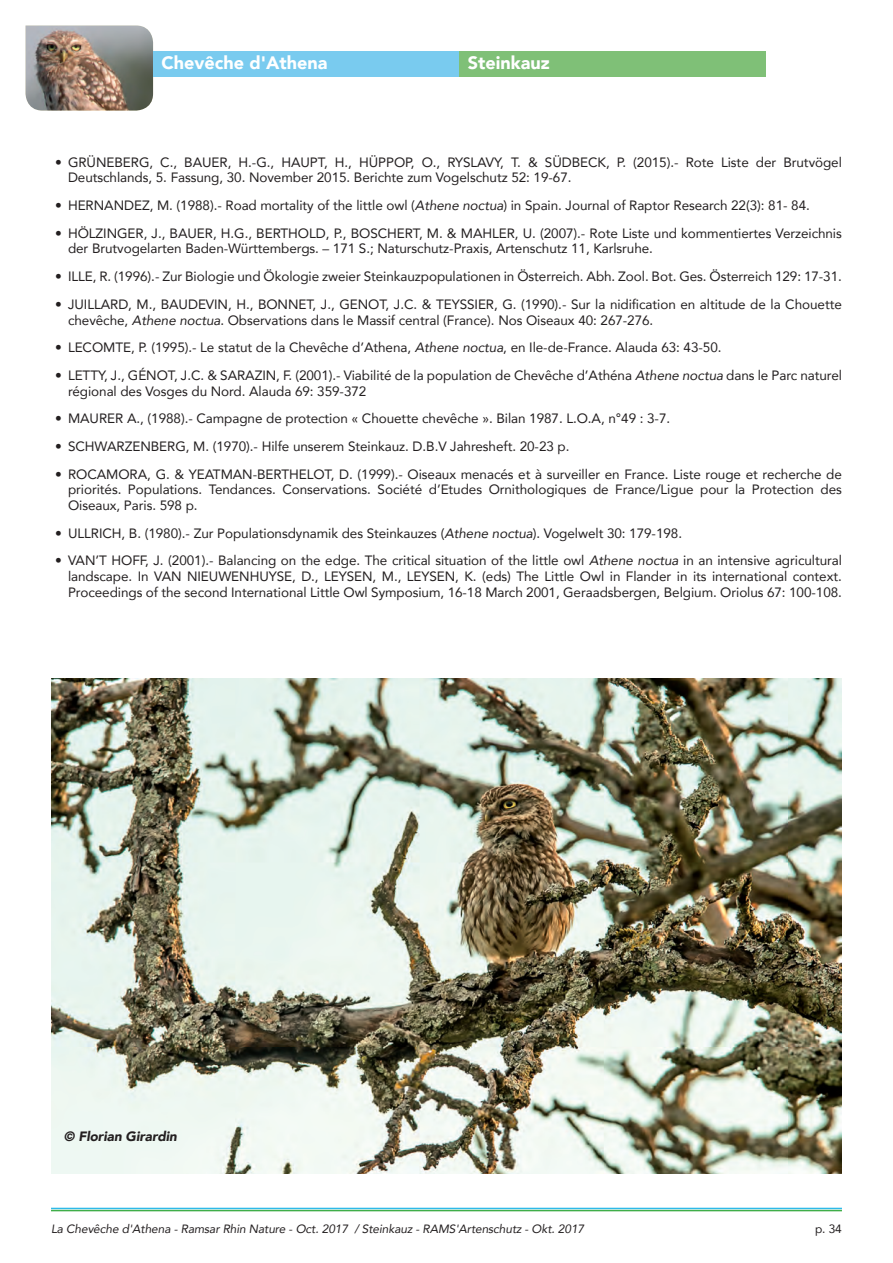
<style>
.page{position:relative;width:893px;height:1263px;background:#fff}
.page>*{position:absolute;margin:0;border:0;box-sizing:border-box;transform-origin:0 0}
.t1{font:900 18px "Avenir";color:#fff}
.t2{font:13.5px/15.8px "Avenir";letter-spacing:-.005em;color:#231f20}
.t3{font:italic 900 13.5px "Avenir";letter-spacing:-.005em;color:#231f20}
.t4{font:italic 12px "Avenir";letter-spacing:-.01em;color:#231f20}
.t5{font:12px "Avenir";color:#231f20}
.s1{font-style:italic}
</style>
<div class="page">
<img style="left:26px;top:26px;width:127px;height:85px">
<div style="left:153px;top:51px;width:306px;height:26px;background:#79cbef"></div>
<div style="left:459px;top:51px;width:306px;height:26px;background:#7fc077"></div>
<hr style="left:51px;top:1208px;width:791px;height:1px;background:#2ebae9">
<hr style="left:51px;top:1210px;width:791px;height:1px;background:#40ae49">
<img style="left:51px;top:678px;width:791px;height:496px">
<h1 class="t1" style="left:162px;top:47px;width:167px">Chevêche d'Athena</h1>
<h1 class="t1" style="left:468px;top:47px;width:84px">Steinkauz</h1>
<p class="t2" style="left:68px;top:154px;width:775px;text-indent:-13px">• GRÜNEBERG, C., BAUER, H.-G., HAUPT, H., HÜPPOP, O., RYSLAVY, T. &amp; SÜDBECK, P. (2015).- Rote Liste der Brutvögel<br>Deutschlands, 5. Fassung, 30. November 2015. Berichte zum Vogelschutz 52: 19-67.</p>
<p class="t2" style="left:55px;top:197px;width:756px">• HERNANDEZ, M. (1988).- Road mortality of the little owl (<span class="s1">Athene noctua</span>) in Spain. Journal of Raptor Research 22(3): 81- 84.</p>
<p class="t2" style="left:68px;top:225px;width:775px;text-indent:-13px">• HÖLZINGER, J., BAUER, H.G., BERTHOLD, P., BOSCHERT, M. &amp; MAHLER, U. (2007).- Rote Liste und kommentiertes Verzeichnis der Brutvogelarten Baden-Württembergs. – 171 S.; Naturschutz-Praxis, Artenschutz 11, Karlsruhe.</p>
<p class="t2" style="left:55px;top:268px;width:788px">• ILLE, R. (1996).- Zur Biologie und Ökologie zweier Steinkauzpopulationen in Österreich. Abh. Zool. Bot. Ges. Österreich 129: 17-31.</p>
<p class="t2" style="left:68px;top:296px;width:775px;text-indent:-13px">• JUILLARD, M., BAUDEVIN, H., BONNET, J., GENOT, J.C. &amp; TEYSSIER, G. (1990).- Sur la nidification en altitude de la Chouette chevêche, <span class="s1">Athene noctua</span>. Observations dans le Massif central (France). Nos Oiseaux 40: 267-276.</p>
<p class="t2" style="left:55px;top:339px;width:668px">• LECOMTE, P. (1995).- Le statut de la Chevêche d’Athena, <span class="s1">Athene noctua</span>, en Ile-de-France. Alauda 63: 43-50.</p>
<p class="t2" style="left:68px;top:367px;width:775px;text-indent:-13px">• LETTY, J., GÉNOT, J.C. &amp; SARAZIN, F. (2001).- Viabilité de la population de Chevêche d’Athéna <span class="s1">Athene noctua</span> dans le Parc naturel régional des Vosges du Nord. Alauda 69: 359-372</p>
<p class="t2" style="left:55px;top:410px;width:616px">• MAURER A., (1988).- Campagne de protection « Chouette chevêche ». Bilan 1987. L.O.A, n°49 : 3-7.</p>
<p class="t2" style="left:55px;top:438px;width:516px">• SCHWARZENBERG, M. (1970).- Hilfe unserem Steinkauz. D.B.V Jahresheft. 20-23 p.</p>
<p class="t2" style="left:68px;top:466px;width:775px;text-align:justify;text-indent:-13px">• ROCAMORA, G. &amp; YEATMAN-BERTHELOT, D. (1999).- Oiseaux menacés et à surveiller en France. Liste rouge et recherche de priorités. Populations. Tendances. Conservations. Société d’Etudes Ornithologiques de France/Ligue pour la Protection des Oiseaux, Paris. 598 p.</p>
<p class="t2" style="left:55px;top:525px;width:628px">• ULLRICH, B. (1980).- Zur Populationsdynamik des Steinkauzes (<span class="s1">Athene noctua</span>). Vogelwelt 30: 179-198.</p>
<p class="t2" style="left:68px;top:552px;width:775px;text-align:justify;text-indent:-13px">• VAN’T HOFF, J. (2001).- Balancing on the edge. The critical situation of the little owl <span class="s1">Athene noctua</span> in an intensive agricultural landscape. In VAN NIEUWENHUYSE, D., LEYSEN, M., LEYSEN, K. (eds) The Little Owl in Flander in its international context.<br>Proceedings of the second International Little Owl Symposium, 16-18 March 2001, Geraadsbergen, Belgium. Oriolus 67: 100-108.</p>
<p class="t3" style="left:64px;top:1125px;width:115px">© Florian Girardin</p>
<p class="t4" style="left:51px;top:1221px;width:535px">La Chevêche d'Athena - Ramsar Rhin Nature - Oct. 2017 / Steinkauz - RAMS'Artenschutz - Okt. 2017</p>
<p class="t5" style="left:815px;top:1219px;width:28px">p. 34</p>
</div>
